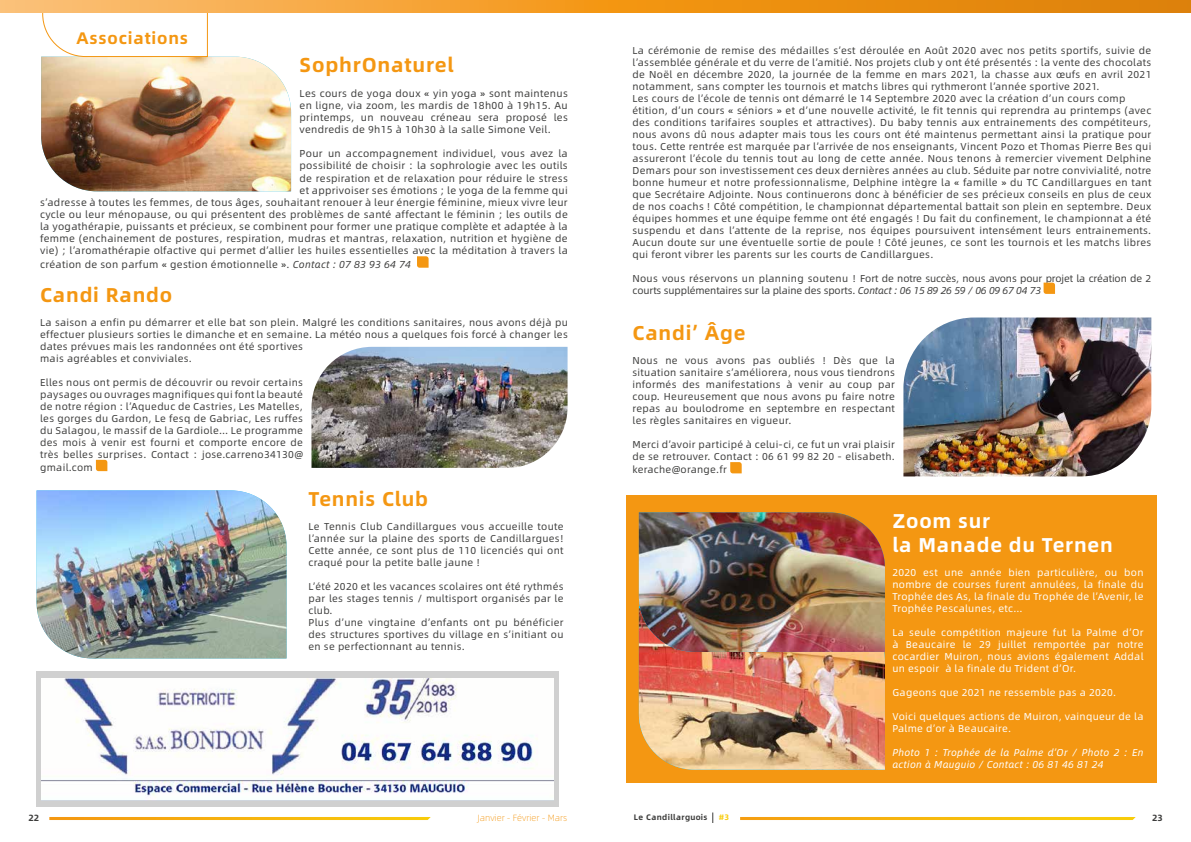
<style>
.page{position:relative;width:1191px;height:842px;background:#fff}
.page>*{position:absolute;margin:0;border:0;box-sizing:border-box;transform-origin:0 0}
.t1{font:700 20.2px "Alibaba Sans";letter-spacing:.04em;color:#f49712}
.t2{font:700 20px "Alibaba Sans";letter-spacing:.04em;color:#f49712}
.t3{font:700 20px/24px "Alibaba Sans";letter-spacing:.04em;color:#fff}
.t4{font:700 16.7px "Alibaba Sans";letter-spacing:.05em;color:#f49712}
.t5{font:10.1px/12.1px "Alibaba Sans";letter-spacing:.03em;color:#3d3d3c;text-align:justify}
.t6{font:10px/12px "Alibaba Sans";letter-spacing:.03em;color:#3d3d3c}
.t7{font:10px/12px "Alibaba Sans";letter-spacing:.03em;color:#fff;text-align:justify}
.t8{font:10px/12px "Alibaba Sans";letter-spacing:-.01em;color:#3d3d3c}
.t9{font:italic 10px/12px "Alibaba Sans";letter-spacing:.03em;color:#fff}
.t10{font:300 9px "Alibaba Sans";color:#f49712}
.t11{font:700 9px "Alibaba Sans";color:#3c3c3b}
.t12{font:700 8px "Alibaba Sans";letter-spacing:.05em;color:#3c3c3b}
.t13{font:700 8px "Alibaba Sans";color:#f8cc0a}
.s1{font-style:italic}
</style>
<div class="page">
<svg style="left:96px;top:460px;width:11px;height:11px"></svg>
<img style="left:311px;top:347px;width:256px;height:121px">
<img style="left:37px;top:490px;width:249px;height:168px">
<svg style="left:417px;top:256px;width:11px;height:12px"></svg>
<svg style="left:1043px;top:283px;width:12px;height:11px"></svg>
<svg style="left:730px;top:462px;width:11px;height:11px"></svg>
<img style="left:903px;top:317px;width:248px;height:159px">
<div style="left:627px;top:495px;width:530px;height:288px;background:#f49712"></div>
<img style="left:639px;top:652px;width:246px;height:118px">
<img style="left:639px;top:512px;width:246px;height:140px">
<svg style="left:740px;top:817px;width:395px;height:3px"></svg>
<img style="left:41px;top:12px;width:250px;height:179px">
<svg style="left:0;top:0;width:1191px;height:12px;background:#ef9c2c"></svg>
<svg style="left:49px;top:817px;width:382px;height:3px"></svg>
<div style="left:37px;top:672px;width:522px;height:135px;background:#d0d0d0"></div>
<img style="left:42px;top:678px;width:512px;height:122px">
<h3 class="t4" style="left:76px;top:25px;width:113px">Associations</h3>
<h1 class="t1" style="left:299px;top:49px;width:156px">SophrOnaturel</h1>
<p class="t5" style="left:299px;top:87px;width:270px">Les cours de yoga doux « yin yoga » sont maintenus en ligne, via zoom, les mardis de 18h00 à 19h15. Au printemps, un nouveau créneau sera proposé les vendredis de 9h15 à 10h30 à la salle Simone Veil.</p>
<p class="t5" style="left:40px;top:147px;width:529px;text-align:right">Pour un accompagnement individuel, vous avez la<br>possibilité de choisir : la sophrologie avec les outils<br>de respiration et de relaxation pour réduire le stress<br>et apprivoiser ses émotions ; le yoga de la femme qui<br>s’adresse à toutes les femmes, de tous âges, souhaitant renouer à leur énergie féminine, mieux vivre leur cycle ou leur ménopause, ou qui présentent des problèmes de santé affectant le féminin ; les outils de la yogathérapie, puissants et précieux, se combinent pour former une pratique complète et adaptée à la femme (enchainement de postures, respiration, mudras et mantras, relaxation, nutrition et hygiène de vie) ; l’aromathérapie olfactive qui permet d’allier les huiles essentielles avec la méditation à travers la</p>
<p class="t5" style="left:40px;top:257px;width:372px">création de son parfum « gestion émotionnelle ». <span class="s1">Contact : 07 83 93 64 74</span></p>
<h2 class="t2" style="left:40px;top:279px;width:134px">Candi Rando</h2>
<p class="t6" style="left:40px;top:316px;width:529px">La saison a enfin pu démarrer et elle bat son plein. Malgré les conditions sanitaires, nous avons déjà pu effectuer plusieurs sorties le dimanche et en semaine. La météo nous a quelques fois forcé à changer les dates prévues mais les randonnées ont été sportives<br>mais agréables et conviviales.</p>
<p class="t6" style="left:40px;top:376px;width:264px;text-align:justify">Elles nous ont permis de découvrir ou revoir certains paysages ou ouvrages magnifiques qui font la beauté de notre région : l’Aqueduc de Castries, Les Matelles, les gorges du Gardon, Le fesq de Gabriac, Les ruffes du Salagou, le massif de la Gardiole… Le programme des mois à venir est fourni et comporte encore de très belles surprises. Contact : jose.carreno34130@</p>
<p class="t6" style="left:40px;top:461px;width:54px">gmail.com</p>
<h2 class="t2" style="left:308px;top:483px;width:121px">Tennis Club</h2>
<p class="t6" style="left:308px;top:520px;width:257px;text-align:justify">Le Tennis Club Candillargues vous accueille toute l’année sur la plaine des sports de Candillargues!<br>Cette année, ce sont plus de 110 licenciés qui ont craqué pour la petite balle jaune !</p>
<p class="t6" style="left:308px;top:580px;width:257px">L’été 2020 et les vacances scolaires ont été rythmés par les stages tennis / multisport organisés par le club.<br>Plus d’une vingtaine d’enfants ont pu bénéficier des structures sportives du village en s’initiant ou en se perfectionnant au tennis.</p>
<p class="t6" style="left:632px;top:44px;width:520px">La cérémonie de remise des médailles s’est déroulée en Août 2020 avec nos petits sportifs, suivie de l’assemblée générale et du verre de l’amitié. Nos projets club y ont été présentés : la vente des chocolats de Noël en décembre 2020, la journée de la femme en mars 2021, la chasse aux œufs en avril 2021 notamment, sans compter les tournois et matchs libres qui rythmeront l’année sportive 2021.<br>Les cours de l’école de tennis ont démarré le 14 Septembre 2020 avec la création d’un cours comp étition, d’un cours « séniors » et d’une nouvelle activité, le fit tennis qui reprendra au printemps (avec des conditions tarifaires souples et attractives). Du baby tennis aux entrainements des compétiteurs, nous avons dû nous adapter mais tous les cours ont été maintenus permettant ainsi la pratique pour tous. Cette rentrée est marquée par l’arrivée de nos enseignants, Vincent Pozo et Thomas Pierre Bes qui assureront l’école du tennis tout au long de cette année. Nous tenons à remercier vivement Delphine Demars pour son investissement ces deux dernières années au club. Séduite par notre convivialité, notre bonne humeur et notre professionnalisme, Delphine intègre la « famille » du TC Candillargues en tant que Secrétaire Adjointe. Nous continuerons donc à bénéficier de ses précieux conseils en plus de ceux de nos coachs ! Côté compétition, le championnat départemental battait son plein en septembre. Deux équipes hommes et une équipe femme ont été engagés ! Du fait du confinement, le championnat a été suspendu et dans l’attente de la reprise, nos équipes poursuivent intensément leurs entrainements.<br>Aucun doute sur une éventuelle sortie de poule ! Côté jeunes, ce sont les tournois et les matchs libres qui feront vibrer les parents sur les courts de Candillargues.</p>
<p class="t8" style="left:632px;top:272px;width:520px">Nous vous réservons un planning soutenu ! Fort de notre succès, nous avons pour projet la création de 2 courts supplémentaires sur la plaine des sports. <span class="s1">Contact : 06 15 89 26 59 / 06 09 67 04 73</span></p>
<h2 class="t2" style="left:632px;top:317px;width:115px">Candi’ Âge</h2>
<p class="t6" style="left:632px;top:354px;width:264px;text-align:justify">Nous ne vous avons pas oubliés ! Dès que la situation sanitaire s’améliorera, nous vous tiendrons informés des manifestations à venir au coup par coup. Heureusement que nous avons pu faire notre repas au boulodrome en septembre en respectant les règles sanitaires en vigueur.</p>
<p class="t6" style="left:632px;top:438px;width:264px">Merci d’avoir participé à celui-ci, ce fut un vrai plaisir de se retrouver. Contact : 06 61 99 82 20 - elisabeth.</p>
<p class="t6" style="left:632px;top:463px;width:96px">kerache@orange.fr</p>
<h2 class="t3" style="left:892px;top:508px;width:222px">Zoom sur<br>la Manade du Ternen</h2>
<p class="t7" style="left:892px;top:566px;width:253px">2020 est une année bien particulière, ou bon nombre de courses furent annulées, la finale du Trophée des As, la finale du Trophée de l’Avenir, le Trophée Pescalunes, etc…</p>
<p class="t7" style="left:892px;top:626px;width:253px">La seule compétition majeure fut la Palme d’Or à Beaucaire le 29 juillet remportée par notre cocardier Muiron, nous avions également Addal un espoir à la finale du Trident d’Or.</p>
<p class="t7" style="left:892px;top:686px;width:225px">Gageons que 2021 ne ressemble pas a 2020.</p>
<p class="t7" style="left:892px;top:710px;width:253px">Voici quelques actions de Muiron, vainqueur de la<br>Palme d’or à Beaucaire.</p>
<p class="t9" style="left:892px;top:746px;width:253px">Photo 1 : Trophée de la Palme d’Or / Photo 2 : En action à Mauguio / Contact : 06 81 46 81 24</p>
<p class="t11" style="left:28px;top:810px;width:12px">22</p>
<p class="t10" style="left:478px;top:811px;width:91px">Janvier - Février - Mars</p>
<p class="t12" style="left:634px;top:811px;width:75px">Le Candillarguois</p>
<p class="t13" style="left:719px;top:811px;width:11px">#3</p>
<p class="t11" style="left:1152px;top:810px;width:12px">23</p>
</div>
